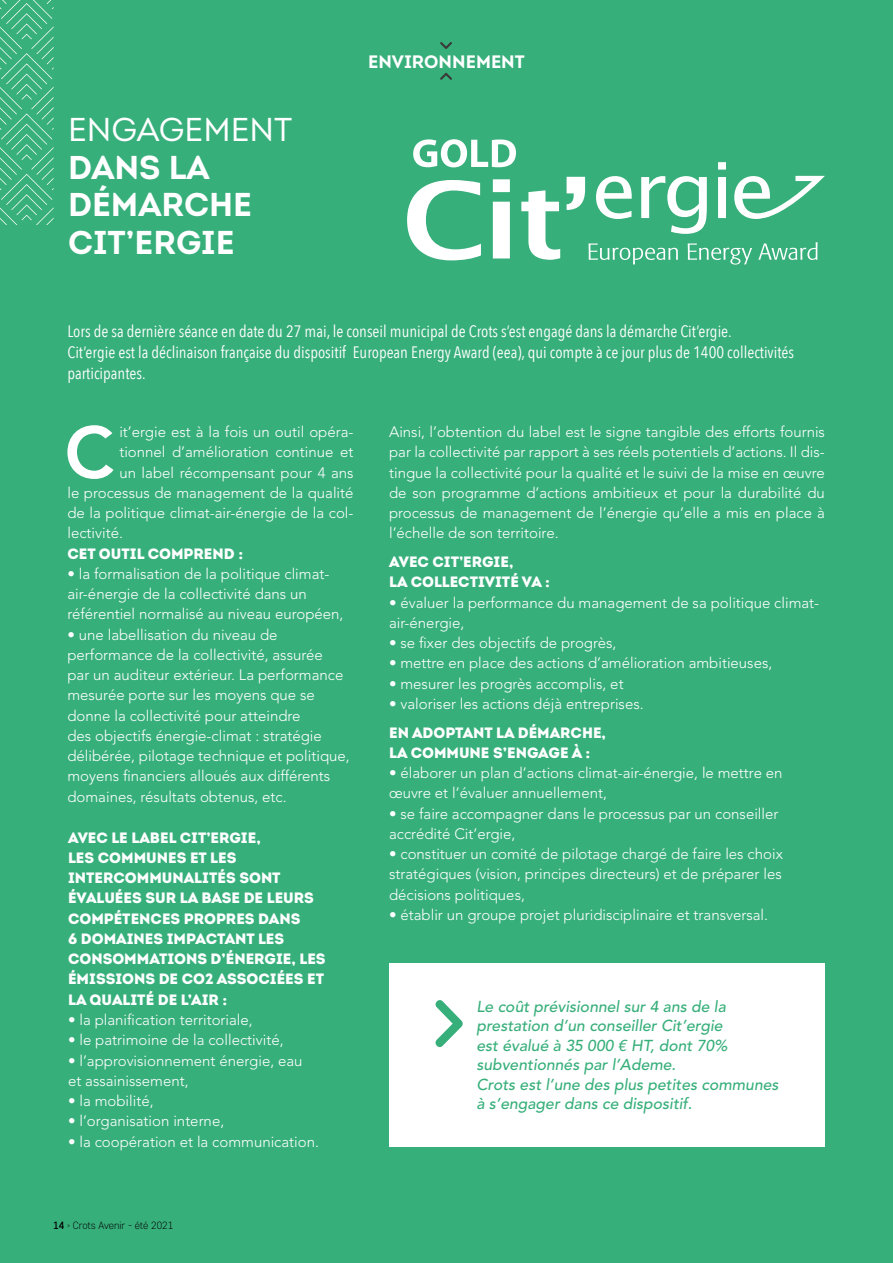
<style>
.page{position:relative;width:893px;height:1263px;background:#37af7b}
.page>*{position:absolute;margin:0;border:0;box-sizing:border-box;transform-origin:0 0}
.t1{font:800 72.15px "Avenir LT Std";color:#fff}
.t2{font:33px/37.5px "Intro Bold Caps";color:#fff}
.t3{font:33px "Intro Book Caps";color:#fff}
.t4{font:18px "Intro Bold Caps";color:#fff}
.t5{font:16.5px/21px "Avenir Next Condensed";color:#fff}
.t6{font:italic 500 15.75px/19.5px "Avenir LT Std";color:#37af7a}
.t7{font:300 15px/20.2px "Avenir LT Std";color:#fff}
.t8{font:15px/20.2px "Intro Black Caps";color:#fff}
.t9{font:300 10.5px "Core Sans D25";color:#000}
.s1{font-family:"Core Sans D45";font-weight:500}
</style>
<div class="page">
<svg style="left:440px;top:42px;width:12px;height:7px"></svg>
<svg style="left:440px;top:73px;width:12px;height:7px"></svg>
<svg style="left:0;top:0;width:54px;height:225px"></svg>
<div style="left:389px;top:963px;width:436px;height:184px;background:#fff"></div>
<svg style="left:435px;top:1000px;width:28px;height:47px"></svg>
<svg style="left:588px;top:243px;width:90px;height:21px"></svg>
<svg style="left:688px;top:243px;width:64px;height:22px"></svg>
<svg style="left:758px;top:242px;width:59px;height:18px"></svg>
<svg style="left:407px;top:180px;width:74px;height:80px"></svg>
<svg style="left:493px;top:179px;width:17px;height:79px"></svg>
<svg style="left:521px;top:190px;width:39px;height:70px"></svg>
<svg style="left:567px;top:177px;width:18px;height:33px"></svg>
<svg style="left:596px;top:176px;width:36px;height:43px"></svg>
<svg style="left:641px;top:176px;width:66px;height:58px"></svg>
<svg style="left:718px;top:162px;width:8px;height:56px"></svg>
<svg style="left:734px;top:176px;width:91px;height:43px"></svg>
<svg style="left:413px;top:139px;width:103px;height:28px"></svg>
<h2 class="t3" style="left:68px;top:110px;width:226px">ENGAGEMENT</h2>
<h2 class="t2" style="left:68px;top:148px;width:186px">DANS LA<br>DÉMARCHE<br>CIT’ERGIE</h2>
<p class="t4" style="left:368px;top:50px;width:158px">ENVIRONNEMENT</p>
<p class="t5" style="left:67px;top:320px;width:728px">Lors de sa dernière séance en date du 27 mai, le conseil municipal de Crots s’est engagé dans la démarche Cit’ergie.<br>Cit’ergie est la déclinaison française du dispositif European Energy Award (eea), qui compte à ce jour plus de 1400 collectivités participantes.</p>
<h1 class="t1" style="left:64px;top:410px;width:51px">C</h1>
<p class="t7" style="left:119px;top:422px;width:236px">it’ergie est à la fois un outil opéra-</p>
<p class="t7" style="left:119px;top:442px;width:236px">tionnel d’amélioration continue et</p>
<p class="t7" style="left:119px;top:462px;width:236px">un label récompensant pour 4 ans</p>
<p class="t7" style="left:67px;top:483px;width:288px">le processus de management de la qualité</p>
<p class="t7" style="left:67px;top:503px;width:288px">de la politique climat-air-énergie de la col-</p>
<p class="t7" style="left:67px;top:523px;width:57px">lectivité.</p>
<p class="t8" style="left:67px;top:543px;width:177px">CET OUTIL COMPREND :</p>
<p class="t7" style="left:67px;top:564px;width:277px">• la formalisation de la politique climat&shy;air-énergie de la collectivité dans un référentiel normalisé au niveau européen,</p>
<p class="t7" style="left:67px;top:624px;width:284px">• une labellisation du niveau de performance de la collectivité, assurée<br>par un auditeur extérieur. La performance mesurée porte sur les moyens que se donne la collectivité pour atteindre<br>des objectifs énergie-climat : stratégie délibérée, pilotage technique et politique, moyens financiers alloués aux différents domaines, résultats obtenus, etc.</p>
<p class="t8" style="left:68px;top:827px;width:259px">AVEC LE LABEL CIT’ERGIE,<br>LES COMMUNES ET LES<br>INTERCOMMUNALITÉS SONT<br>ÉVALUÉES SUR LA BASE DE LEURS<br>COMPÉTENCES PROPRES DANS<br>6 DOMAINES IMPACTANT LES<br>CONSOMMATIONS D’ÉNERGIE, LES<br>ÉMISSIONS DE CO2 ASSOCIÉES ET<br>LA QUALITÉ DE L’AIR :</p>
<p class="t7" style="left:68px;top:1010px;width:186px">• la planification territoriale,</p>
<p class="t7" style="left:68px;top:1030px;width:217px">• le patrimoine de la collectivité,</p>
<p class="t7" style="left:68px;top:1050px;width:236px">• l’approvisionnement énergie, eau et assainissement,</p>
<p class="t7" style="left:68px;top:1091px;width:87px">• la mobilité,</p>
<p class="t7" style="left:68px;top:1111px;width:158px">• l’organisation interne,</p>
<p class="t7" style="left:68px;top:1131px;width:252px">• la coopération et la communication.</p>
<p class="t9" style="left:53px;top:1219px;width:121px"><span class="s1">14</span> › Crots Avenir - été 2021</p>
<p class="t7" style="left:389px;top:422px;width:437px;text-align:justify">Ainsi, l’obtention du label est le signe tangible des efforts fournis par la collectivité par rapport à ses réels potentiels d’actions. Il dis&shy;tingue la collectivité pour la qualité et le suivi de la mise en œuvre de son programme d’actions ambitieux et pour la durabilité du processus de management de l’énergie qu’elle a mis en place à l’échelle de son territoire.</p>
<p class="t8" style="left:389px;top:552px;width:162px">AVEC CIT’ERGIE,<br>LA COLLECTIVITÉ VA :</p>
<p class="t7" style="left:389px;top:592px;width:432px">• évaluer la performance du management de sa politique climat&shy;air-énergie,</p>
<p class="t7" style="left:389px;top:633px;width:229px">• se fixer des objectifs de progrès,</p>
<p class="t7" style="left:389px;top:653px;width:385px">• mettre en place des actions d’amélioration ambitieuses,</p>
<p class="t7" style="left:389px;top:673px;width:236px">• mesurer les progrès accomplis, et</p>
<p class="t7" style="left:389px;top:694px;width:256px">• valoriser les actions déjà entreprises.</p>
<p class="t8" style="left:389px;top:722px;width:218px">EN ADOPTANT LA DÉMARCHE,<br>LA COMMUNE S’ENGAGE À :</p>
<p class="t7" style="left:389px;top:763px;width:395px">• élaborer un plan d’actions climat-air-énergie, le mettre en œuvre et l’évaluer annuellement,</p>
<p class="t7" style="left:389px;top:803px;width:391px">• se faire accompagner dans le processus par un conseiller accrédité Cit’ergie,</p>
<p class="t7" style="left:389px;top:844px;width:395px;text-align:justify">• constituer un comité de pilotage chargé de faire les choix stratégiques (vision, principes directeurs) et de préparer les décisions politiques,</p>
<p class="t7" style="left:389px;top:905px;width:380px">• établir un groupe projet pluridisciplinaire et transversal.</p>
<p class="t6" style="left:476px;top:997px;width:304px">Le coût prévisionnel sur 4 ans de la prestation d’un conseiller Cit’ergie<br>est évalué à 35 000 € HT, dont 70% subventionnés par l’Ademe.<br>Crots est l’une des plus petites communes à s’engager dans ce dispositif.</p>
</div>
